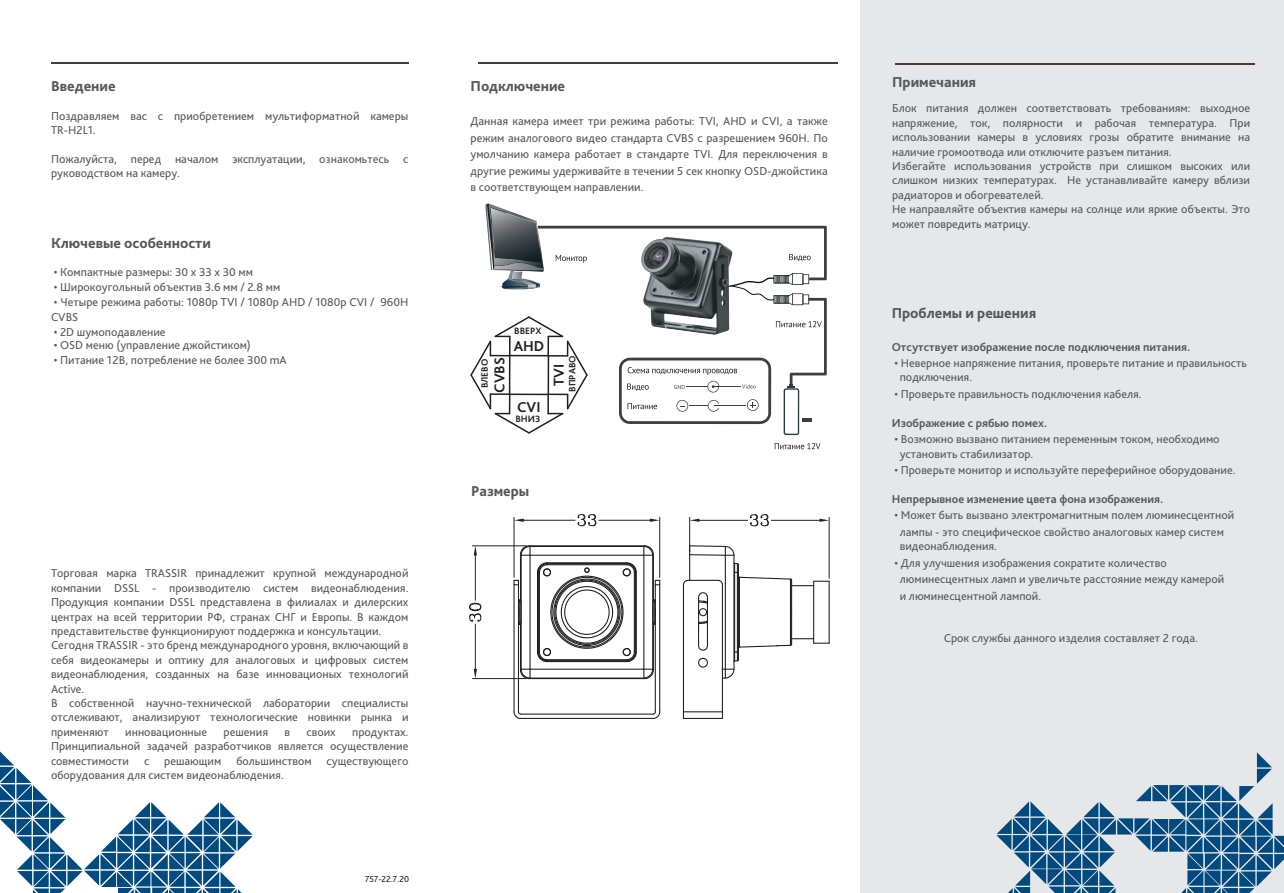
<style>
.page{position:relative;width:1284px;height:893px;background:#fff}
.page>*{position:absolute;margin:0;border:0;box-sizing:border-box;transform-origin:0 0}
.t1{font:800 15px "Bliss Pro";color:#57585a}
.t2{font:700 15px "Bliss Pro";color:#231f20}
.t3{font:12px/14.4px "Bliss Pro";color:#57585a}
.t4{font:700 12px "Bliss Pro";color:#57585a}
.t5{font:700 9.6px "Bliss Pro";color:#231f20}
.t6{font:9px "Bliss Pro";color:#231f20}
</style>
<div class="page">
<div style="left:861px;top:0;width:423px;height:893px;background:#e6e7e9"></div>
<hr style="left:478px;top:63px;width:359px;height:1px;background:#3e3e3f">
<hr style="left:896px;top:63px;width:359px;height:2px;background:#3e3e3f">
<svg style="left:775px;top:443px;width:45px;height:6px"></svg>
<svg style="left:513px;top:544px;width:148px;height:175px"></svg>
<hr style="left:829px;top:581px;width:1px;height:62px;background:#231f20">
<hr style="left:722px;top:585px;width:1px;height:127px;background:#231f20">
<hr style="left:683px;top:585px;width:1px;height:127px;background:#231f20">
<svg style="left:682px;top:711px;width:41px;height:8px"></svg>
<svg style="left:682px;top:545px;width:147px;height:134px"></svg>
<hr style="left:739px;top:577px;width:1px;height:70px;background:#231f20">
<hr style="left:790px;top:579px;width:1px;height:66px;background:#231f20">
<hr style="left:514px;top:517px;width:1px;height:60px;background:#231f20">
<hr style="left:659px;top:517px;width:1px;height:60px;background:#231f20">
<hr style="left:524px;top:520px;width:51px;height:1px;background:#231f20">
<hr style="left:599px;top:520px;width:51px;height:1px;background:#231f20">
<svg style="left:514px;top:519px;width:10px;height:3px"></svg>
<svg style="left:650px;top:519px;width:10px;height:3px"></svg>
<svg style="left:578px;top:514px;width:18px;height:12px"></svg>
<hr style="left:472px;top:546px;width:54px;height:1px;background:#231f20">
<hr style="left:472px;top:678px;width:54px;height:1px;background:#231f20">
<hr style="left:475px;top:555px;width:1px;height:45px;background:#231f20">
<hr style="left:475px;top:624px;width:1px;height:45px;background:#231f20">
<svg style="left:474px;top:546px;width:3px;height:9px"></svg>
<svg style="left:474px;top:669px;width:3px;height:10px"></svg>
<svg style="left:469px;top:603px;width:12px;height:19px"></svg>
<hr style="left:689px;top:517px;width:1px;height:35px;background:#231f20">
<hr style="left:829px;top:517px;width:1px;height:61px;background:#231f20">
<hr style="left:699px;top:520px;width:48px;height:1px;background:#231f20">
<hr style="left:771px;top:520px;width:48px;height:1px;background:#231f20">
<svg style="left:690px;top:519px;width:9px;height:3px"></svg>
<svg style="left:819px;top:519px;width:10px;height:3px"></svg>
<svg style="left:750px;top:514px;width:19px;height:12px"></svg>
<svg style="left:470px;top:203px;width:357px;height:232px"></svg>
<hr style="left:547px;top:394px;width:2px;height:20px;background:#231f20">
<hr style="left:510px;top:394px;width:38px;height:1px;background:#231f20">
<hr style="left:52px;top:63px;width:357px;height:1px;background:#3e3e3f">
<svg style="left:0;top:751px;width:253px;height:136px"></svg>
<svg style="left:996px;top:752px;width:288px;height:117px"></svg>
<p class="t1" style="left:51px;top:76px;width:66px">Введение</p>
<p class="t3" style="left:51px;top:108px;width:359px">Поздравляем вас с приобретением мультиформатной камеры<br>TR-H2L1.</p>
<p class="t3" style="left:51px;top:151px;width:359px">Пожалуйста, перед началом эксплуатации, ознакомьтесь с руководством на камеру.</p>
<p class="t1" style="left:51px;top:234px;width:161px">Ключевые особенности</p>
<p class="t3" style="left:54px;top:264px;width:201px">• Компактные размеры: 30 x 33 x 30 мм</p>
<p class="t3" style="left:54px;top:279px;width:228px">• Широкоугольный объектив 3.6 мм / 2.8 мм</p>
<p class="t3" style="left:51px;top:294px;width:359px;line-height:15px">• Четыре режима работы: 1080p TVI / 1080p AHD / 1080p CVI / 960H<br>CVBS</p>
<p class="t3" style="left:54px;top:324px;width:113px">• 2D шумоподавление</p>
<p class="t3" style="left:54px;top:338px;width:199px">• OSD меню (управление джойстиком)</p>
<p class="t3" style="left:54px;top:353px;width:234px">• Питание 12В, потребление не более 300 mA</p>
<p class="t3" style="left:51px;top:566px;width:359px">Торговая марка TRASSIR принадлежит крупной международной компании DSSL - производителю систем видеонаблюдения.<br>Продукция компании DSSL представлена в филиалах и дилерских центрах на всей территории РФ, странах СНГ и Европы. В каждом представительстве функционируют поддержка и консультации.<br>Сегодня TRASSIR - это бренд международного уровня, включающий в себя видеокамеры и оптику для аналоговых и цифровых систем видеонаблюдения, созданных на базе инновационых технологий Active.<br>В собственной научно-технической лаборатории специалисты отслеживают, анализируют технологические новинки рынка и применяют</p>
<p class="t3" style="left:51px;top:724px;width:359px;text-align:justify;text-indent:301px">продуктах.<br>Принципиальной задачей разработчиков является осуществление совместимости с решающим большинством существующего оборудования для систем видеонаблюдения.</p>
<p class="t3" style="left:125px;top:724px;width:83px">инновационные</p>
<p class="t3" style="left:224px;top:724px;width:46px">решения</p>
<p class="t3" style="left:285px;top:724px;width:7px">в</p>
<p class="t3" style="left:307px;top:724px;width:31px">своих</p>
<p class="t6" style="left:365px;top:873px;width:45px">757-22.7.20</p>
<p class="t1" style="left:470px;top:76px;width:96px">Подключение</p>
<p class="t3" style="left:470px;top:113px;width:359px;line-height:16.5px;text-align:justify">Данная камера имеет три режима работы: TVI, AHD и CVI, а также режим аналогового видео стандарта CVBS с разрешением 960H. По умолчанию камера работает в стандарте TVI. Для переключения в другие режимы удерживайте в течении 5 сек кнопку OSD-джойстика в соответствующем направлении.</p>
<p class="t5" style="left:514px;top:325px;width:29px">ВВЕРХ</p>
<p class="t2" style="left:514px;top:336px;width:32px">AHD</p>
<p class="t5" style="left:479px;top:388px;width:31px;rotate:-90deg">ВЛЕВО</p>
<p class="t5" style="left:566px;top:392px;width:38px;rotate:-90deg">ВПРАВО</p>
<p class="t2" style="left:490px;top:393px;width:37px;rotate:-90deg">CVBS</p>
<p class="t2" style="left:550px;top:386px;width:23px;rotate:-90deg">TVI</p>
<p class="t2" style="left:517px;top:398px;width:25px">CVI</p>
<p class="t5" style="left:515px;top:412px;width:26px">ВНИЗ</p>
<p class="t1" style="left:471px;top:482px;width:60px">Размеры</p>
<p class="t1" style="left:892px;top:73px;width:85px">Примечания</p>
<p class="t3" style="left:892px;top:101px;width:360px">Блок питания должен соответствовать требованиям: выходное напряжение, ток, полярности и рабочая температура. При использовании камеры в условиях грозы обратите внимание на наличие громоотвода или отключите разъем питания.<br>Избегайте использования устройств при слишком высоких или слишком низких температурах. Не устанавливайте камеру вблизи радиаторов и обогревателей.<br>Не направляйте объектив камеры на солнце или яркие объекты. Это может повредить матрицу.</p>
<p class="t1" style="left:892px;top:304px;width:146px">Проблемы и решения</p>
<p class="t4" style="left:892px;top:339px;width:300px">Отсутствует изображение после подключения питания.</p>
<p class="t3" style="left:900px;top:356px;width:349px;text-indent:-5px">• Неверное напряжение питания, проверьте питание и правильность подключения.</p>
<p class="t3" style="left:894px;top:386px;width:249px">• Проверьте правильность подключения кабеля.</p>
<p class="t4" style="left:892px;top:415px;width:157px">Изображение с рябью помех.</p>
<p class="t3" style="left:900px;top:432px;width:321px;text-indent:-5px">• Возможно вызвано питанием переменным током, необходимо установить стабилизатор.</p>
<p class="t3" style="left:894px;top:463px;width:343px">• Проверьте монитор и используйте переферийное оборудование.</p>
<p class="t4" style="left:892px;top:491px;width:273px">Непрерывное изменение цвета фона изображения.</p>
<p class="t3" style="left:894px;top:507px;width:341px;line-height:16.5px;text-align:center">• Может быть вызвано электромагнитным полем люминесцентной лампы - это специфическое свойство аналоговых камер систем</p>
<p class="t3" style="left:900px;top:539px;width:99px">видеонаблюдения.</p>
<p class="t3" style="left:900px;top:554px;width:326px;line-height:16.5px;text-indent:-5px">• Для улучшения изображения сократите количество люминесцентных ламп и увеличьте расстояние между камерой и люминесцентной лампой.</p>
<p class="t3" style="left:944px;top:631px;width:256px">Срок службы данного изделия составляет 2 года.</p>
</div>
